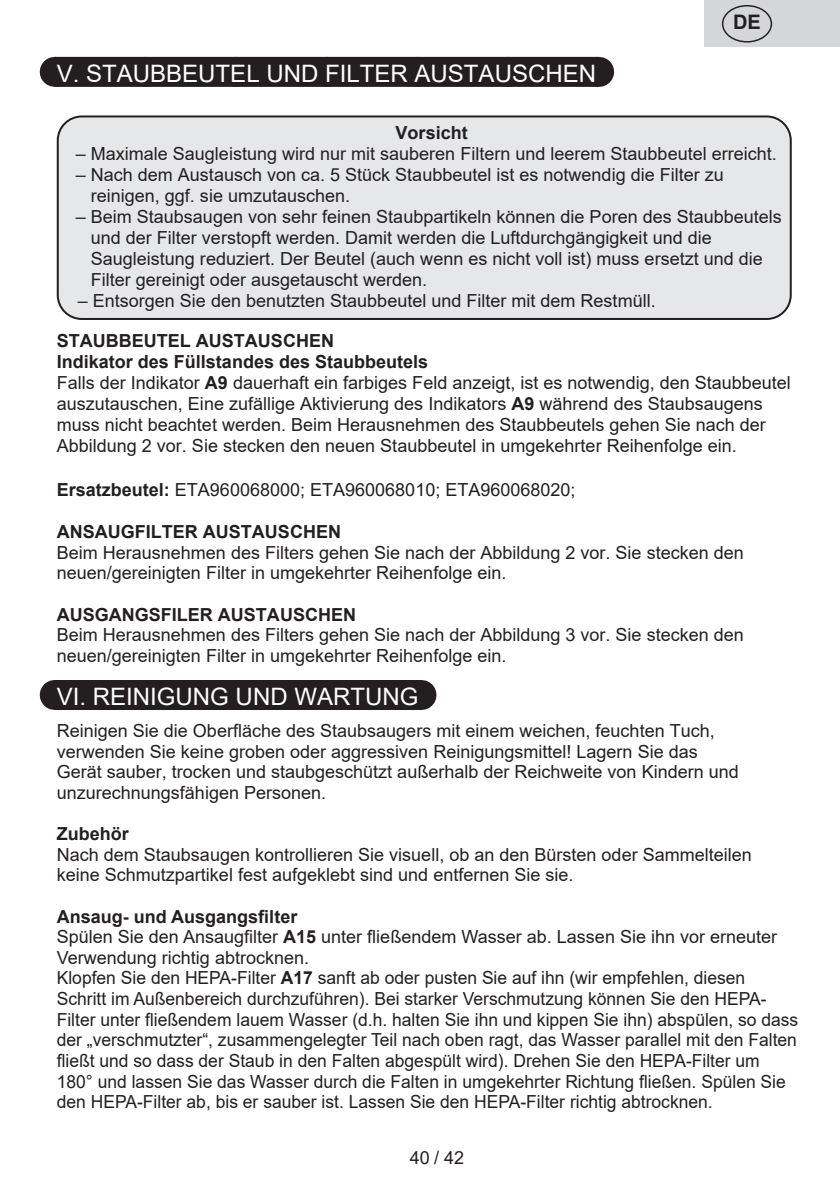
<style>
.page{position:relative;width:840px;height:1191px;background:#fff}
.page>*{position:absolute;margin:0;border:0;box-sizing:border-box;transform-origin:0 0}
.Grafický_nadpis_ETA{font:24px "Arial";color:#fff}
.t1{font:700 20px "Arial";color:#231f20}
.Normální{font:18px/21px "Arial";color:#231f20}
._3_Text{font:18px/20.6px "Arial";color:#231f20}
.Normální-2{font:700 18px "Arial";color:#231f20}
._3_Text-2{font:700 18px "Arial";color:#231f20}
.s1{font-weight:700}
</style>
<div class="page">
<div style="left:55px;top:57px;width:542px;height:30px;background:#231f20"></div>
<svg style="left:148px;top:86px;width:404px;height:1px"></svg>
<hr style="left:597px;top:57px;width:1px;height:30px;background:#231f20">
<div style="left:55px;top:680px;width:365px;height:30px;background:#231f20"></div>
<hr style="left:420px;top:680px;width:1px;height:30px;background:#231f20">
<div style="left:58px;top:116px;width:732px;height:203px;background:#e6e7e9;border-radius:24px"></div>
<div style="left:57px;top:115px;width:734px;height:205px;border:2px solid #231f20;border-radius:24px"></div>
<div style="left:704px;top:0;width:135px;height:47px;background:#d5d6d8"></div>
<div style="left:721px;top:5px;width:50px;height:38px;border:1px solid #231f20;border-radius:50%"></div>
<p class="Grafický_nadpis_ETA" style="left:57px;top:57px;width:540px">V. STAUBBEUTEL UND FILTER AUSTAUSCHEN</p>
<p class="t1" style="left:732px;top:8px;width:29px">DE</p>
<p class="Normální-2" style="left:395px;top:120px;width:74px">Vorsicht</p>
<p class="Normální" style="left:76px;top:143px;width:702px">– Maximale Saugleistung wird nur mit sauberen Filtern und leerem Staubbeutel erreicht.</p>
<p class="Normální" style="left:91px;top:164px;width:634px;text-indent:-15px">– Nach dem Austausch von ca. 5 Stück Staubbeutel ist es notwendig die Filter zu reinigen, ggf. sie umzutauschen.</p>
<p class="Normální" style="left:91px;top:206px;width:692px;text-indent:-15px">– Beim Staubsaugen von sehr feinen Staubpartikeln können die Poren des Staubbeutels und der Filter verstopft werden. Damit werden die Luftdurchgängigkeit und die Saugleistung reduziert. Der Beutel (auch wenn es nicht voll ist) muss ersetzt und die Filter gereinigt oder ausgetauscht werden.</p>
<p class="Normální" style="left:78px;top:290px;width:579px">– Entsorgen Sie den benutzten Staubbeutel und Filter mit dem Restmüll.</p>
<p class="Normální-2" style="left:57px;top:327px;width:278px">STAUBBEUTEL AUSTAUSCHEN</p>
<p class="Normální-2" style="left:57px;top:348px;width:373px">Indikator des Füllstandes des Staubbeutels</p>
<p class="Normální" style="left:57px;top:371px;width:735px">Falls der Indikator <span class="s1">A9</span> dauerhaft ein farbiges Feld anzeigt, ist es notwendig, den Staubbeutel auszutauschen, Eine zufällige Aktivierung des Indikators <span class="s1">A9</span> während des Staubsaugens muss nicht beachtet werden. Beim Herausnehmen des Staubbeutels gehen Sie nach der Abbildung 2 vor. Sie stecken den neuen Staubbeutel in umgekehrter Reihenfolge ein.</p>
<p class="Normální" style="left:57px;top:478px;width:520px"><span class="s1">Ersatzbeutel:</span> ETA960068000; ETA960068010; ETA960068020;</p>
<p class="Normální-2" style="left:57px;top:519px;width:285px">ANSAUGFILTER AUSTAUSCHEN</p>
<p class="Normální" style="left:57px;top:542px;width:688px">Beim Herausnehmen des Filters gehen Sie nach der Abbildung 2 vor. Sie stecken den neuen/gereinigten Filter in umgekehrter Reihenfolge ein.</p>
<p class="Normální-2" style="left:57px;top:601px;width:300px">AUSGANGSFILER AUSTAUSCHEN</p>
<p class="Normální" style="left:57px;top:624px;width:688px">Beim Herausnehmen des Filters gehen Sie nach der Abbildung 3 vor. Sie stecken den neuen/gereinigten Filter in umgekehrter Reihenfolge ein.</p>
<p class="Grafický_nadpis_ETA" style="left:57px;top:680px;width:363px">VI. REINIGUNG UND WARTUNG</p>
<p class="Normální" style="left:57px;top:720px;width:683px">Reinigen Sie die Oberfläche des Staubsaugers mit einem weichen, feuchten Tuch, verwenden Sie keine groben oder aggressiven Reinigungsmittel! Lagern Sie das Gerät sauber, trocken und staubgeschützt außerhalb der Reichweite von Kindern und unzurechnungsfähigen Personen.</p>
<p class="Normální-2" style="left:57px;top:821px;width:74px">Zubehör</p>
<p class="Normální" style="left:57px;top:844px;width:696px">Nach dem Staubsaugen kontrollieren Sie visuell, ob an den Bürsten oder Sammelteilen keine Schmutzpartikel fest aufgeklebt sind und entfernen Sie sie.</p>
<p class="_3_Text-2" style="left:57px;top:903px;width:242px">Ansaug- und Ausgangsfilter</p>
<p class="_3_Text" style="left:57px;top:926px;width:721px">Spülen Sie den Ansaugfilter <span class="s1">A15</span> unter fließendem Wasser ab. Lassen Sie ihn vor erneuter<br>Verwendung richtig abtrocknen.</p>
<p class="_3_Text" style="left:57px;top:967px;width:742px">Klopfen Sie den HEPA-Filter <span class="s1">A17</span> sanft ab oder pusten Sie auf ihn (wir empfehlen, diesen Schritt im Außenbereich durchzuführen). Bei starker Verschmutzung können Sie den HEPA-Filter unter fließendem lauem Wasser (d.h. halten Sie ihn und kippen Sie ihn) abspülen, so dass der „verschmutzter“, zusammengelegter Teil nach oben ragt, das Wasser parallel mit den Falten fließt und so dass der Staub in den Falten abgespült wird). Drehen Sie den HEPA-Filter um 180° und lassen Sie das Wasser durch die Falten in umgekehrter Richtung fließen. Spülen Sie den HEPA-Filter ab, bis er sauber ist. Lassen Sie den HEPA-Filter richtig abtrocknen.</p>
<p class="_3_Text" style="left:410px;top:1147px;width:56px">40 / 42</p>
</div>
